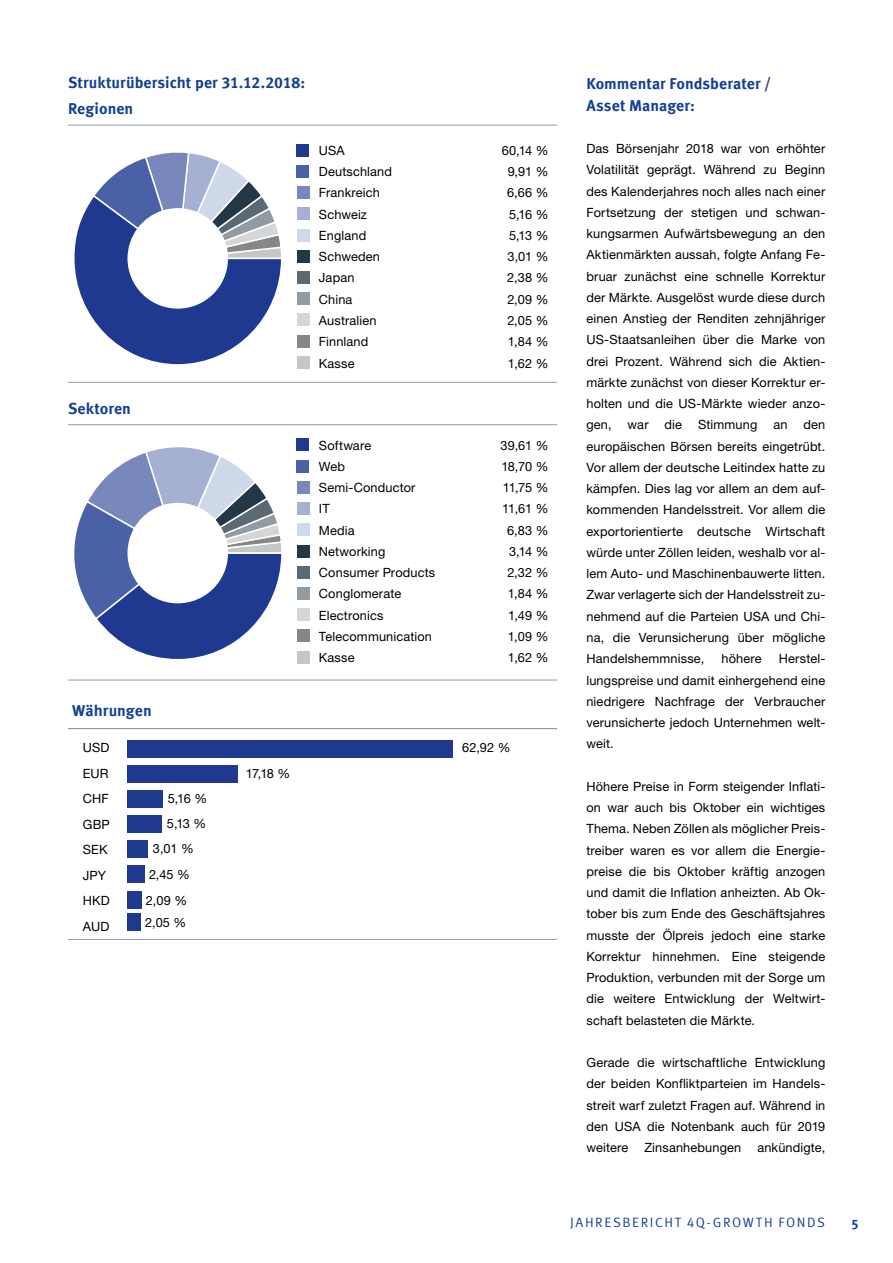
<style>
.page{position:relative;width:893px;height:1263px;background:#fff}
.page>*{position:absolute;margin:0;border:0;box-sizing:border-box;transform-origin:0 0}
.t1{font:700 15.75px/21.3px "Meta Offc Pro";color:#134094}
.t2{font:13.5px "Meta Offc Pro Norm";letter-spacing:.115em;color:#134094}
.t3{font:700 13.5px "Meta Offc Pro";color:#134094}
.t4{font:12.75px/21.3px "Helvetica Neue LTW1 G";letter-spacing:.01em;color:#000;text-align:justify}
</style>
<div class="page">
<div style="left:127px;top:740px;width:326px;height:17px;background:#1e398f"></div>
<hr style="left:68px;top:728px;width:489px;height:1px;background:#8b9eb1">
<hr style="left:68px;top:939px;width:489px;height:1px;background:#8b9eb1">
<div style="left:127px;top:865px;width:17px;height:17px;background:#1e398f"></div>
<div style="left:127px;top:840px;width:21px;height:17px;background:#1e398f"></div>
<div style="left:127px;top:815px;width:34px;height:17px;background:#1e398f"></div>
<div style="left:127px;top:790px;width:36px;height:17px;background:#1e398f"></div>
<div style="left:127px;top:765px;width:111px;height:17px;background:#1e398f"></div>
<div style="left:127px;top:914px;width:14px;height:17px;background:#1e398f"></div>
<div style="left:127px;top:892px;width:14px;height:17px;background:#1e398f"></div>
<hr style="left:68px;top:125px;width:489px;height:1px;background:#8b9eb1">
<hr style="left:68px;top:382px;width:489px;height:1px;background:#8b9eb1">
<div style="left:297px;top:144px;width:12px;height:12px;background:#1e398f"></div>
<div style="left:297px;top:165px;width:12px;height:13px;background:#4b61a5"></div>
<div style="left:297px;top:186px;width:12px;height:13px;background:#7888bc"></div>
<div style="left:297px;top:207px;width:12px;height:13px;background:#a5b0d2"></div>
<div style="left:297px;top:229px;width:12px;height:12px;background:#d0d9ea"></div>
<div style="left:297px;top:250px;width:12px;height:13px;background:#243746"></div>
<div style="left:297px;top:271px;width:12px;height:13px;background:#5b6974"></div>
<div style="left:297px;top:292px;width:12px;height:13px;background:#929ba2"></div>
<div style="left:297px;top:313px;width:12px;height:13px;background:#d3d7da"></div>
<div style="left:297px;top:356px;width:12px;height:13px;background:#c5c6c6"></div>
<div style="left:297px;top:335px;width:12px;height:12px;background:#878786"></div>
<svg style="left:74px;top:152px;width:207px;height:213px"></svg>
<hr style="left:68px;top:424px;width:489px;height:1px;background:#8b9eb1">
<hr style="left:68px;top:680px;width:489px;height:1px;background:#8b9eb1">
<div style="left:297px;top:439px;width:12px;height:12px;background:#1e398f"></div>
<div style="left:297px;top:460px;width:12px;height:12px;background:#4b61a5"></div>
<div style="left:297px;top:481px;width:12px;height:13px;background:#7888bc"></div>
<div style="left:297px;top:502px;width:12px;height:13px;background:#a5b0d2"></div>
<div style="left:297px;top:523px;width:12px;height:13px;background:#d0d9ea"></div>
<div style="left:297px;top:545px;width:12px;height:12px;background:#243746"></div>
<div style="left:297px;top:566px;width:12px;height:13px;background:#5b6974"></div>
<div style="left:297px;top:587px;width:12px;height:13px;background:#929ba2"></div>
<div style="left:297px;top:608px;width:12px;height:13px;background:#d3d7da"></div>
<div style="left:297px;top:651px;width:12px;height:12px;background:#c5c6c6"></div>
<div style="left:297px;top:629px;width:12px;height:13px;background:#878786"></div>
<svg style="left:74px;top:447px;width:208px;height:212px"></svg>
<p class="t1" style="left:68px;top:71px;width:239px">Strukturübersicht per 31.12.2018:</p>
<p class="t1" style="left:68px;top:97px;width:67px">Regionen</p>
<p class="t1" style="left:68px;top:397px;width:64px">Sektoren</p>
<p class="t4" style="left:319px;top:140px;width:27px">USA</p>
<p class="t4" style="left:502px;top:140px;width:48px">60,14 %</p>
<p class="t4" style="left:319px;top:161px;width:75px">Deutschland</p>
<p class="t4" style="left:508px;top:161px;width:42px">9,91 %</p>
<p class="t4" style="left:319px;top:182px;width:63px">Frankreich</p>
<p class="t4" style="left:507px;top:182px;width:43px">6,66 %</p>
<p class="t4" style="left:319px;top:203px;width:50px">Schweiz</p>
<p class="t4" style="left:509px;top:203px;width:41px">5,16 %</p>
<p class="t4" style="left:319px;top:225px;width:49px">England</p>
<p class="t4" style="left:509px;top:225px;width:41px">5,13 %</p>
<p class="t4" style="left:319px;top:246px;width:63px">Schweden</p>
<p class="t4" style="left:508px;top:246px;width:42px">3,01 %</p>
<p class="t4" style="left:319px;top:267px;width:37px">Japan</p>
<p class="t4" style="left:507px;top:267px;width:43px">2,38 %</p>
<p class="t4" style="left:319px;top:288px;width:35px">China</p>
<p class="t4" style="left:507px;top:288px;width:43px">2,09 %</p>
<p class="t4" style="left:319px;top:310px;width:59px">Australien</p>
<p class="t4" style="left:507px;top:310px;width:43px">2,05 %</p>
<p class="t4" style="left:319px;top:331px;width:51px">Finnland</p>
<p class="t4" style="left:508px;top:331px;width:42px">1,84 %</p>
<p class="t4" style="left:319px;top:352px;width:37px">Kasse</p>
<p class="t4" style="left:508px;top:352px;width:42px">1,62 %</p>
<p class="t4" style="left:319px;top:434px;width:54px">Software</p>
<p class="t4" style="left:500px;top:434px;width:49px">39,61 %</p>
<p class="t4" style="left:319px;top:456px;width:28px">Web</p>
<p class="t4" style="left:501px;top:456px;width:49px">18,70 %</p>
<p class="t4" style="left:319px;top:477px;width:98px">Semi-Conductor</p>
<p class="t4" style="left:503px;top:477px;width:47px">11,75 %</p>
<p class="t4" style="left:319px;top:498px;width:12px">IT</p>
<p class="t4" style="left:502px;top:498px;width:48px">11,61 %</p>
<p class="t4" style="left:319px;top:519px;width:37px">Media</p>
<p class="t4" style="left:507px;top:519px;width:43px">6,83 %</p>
<p class="t4" style="left:319px;top:541px;width:68px">Networking</p>
<p class="t4" style="left:509px;top:541px;width:41px">3,14 %</p>
<p class="t4" style="left:319px;top:562px;width:118px">Consumer Products</p>
<p class="t4" style="left:507px;top:562px;width:43px">2,32 %</p>
<p class="t4" style="left:319px;top:583px;width:84px">Conglomerate</p>
<p class="t4" style="left:508px;top:583px;width:42px">1,84 %</p>
<p class="t4" style="left:319px;top:604px;width:66px">Electronics</p>
<p class="t4" style="left:508px;top:604px;width:42px">1,49 %</p>
<p class="t4" style="left:319px;top:626px;width:115px">Telecommunication</p>
<p class="t4" style="left:508px;top:626px;width:42px">1,09 %</p>
<p class="t4" style="left:319px;top:647px;width:37px">Kasse</p>
<p class="t4" style="left:508px;top:647px;width:42px">1,62 %</p>
<p class="t1" style="left:72px;top:699px;width:81px">Währungen</p>
<p class="t4" style="left:83px;top:735px;width:28px;line-height:25.5px;text-align:left">USD<br>EUR<br>CHF<br>GBP<br>SEK<br>JPY<br>HKD<br>AUD</p>
<p class="t4" style="left:168px;top:788px;width:41px">5,16 %</p>
<p class="t4" style="left:167px;top:813px;width:41px">5,13 %</p>
<p class="t4" style="left:149px;top:836px;width:46px;line-height:25.3px;text-align:center">3,01 %<br>2,45 %</p>
<p class="t4" style="left:145px;top:890px;width:43px;line-height:21.8px">2,09 %<br>2,05 %</p>
<p class="t4" style="left:246px;top:763px;width:46px">17,18 %</p>
<p class="t4" style="left:462px;top:737px;width:50px">62,92 %</p>
<p class="t1" style="left:586px;top:72px;width:186px">Kommentar Fondsberater /<br>Asset Manager:</p>
<p class="t4" style="left:586px;top:138px;width:240px">Das Börsenjahr 2018 war von erhöhter Volatilität geprägt. Während zu Beginn des Kalenderjahres noch alles nach einer Fortsetzung der stetigen und schwan&shy;kungsarmen Aufwärtsbewegung an den Aktienmärkten aussah, folgte Anfang Fe&shy;bruar zunächst eine schnelle Korrektur der Märkte. Ausgelöst wurde diese durch einen Anstieg der Renditen zehnjähriger US-Staatsanleihen über die Marke von drei Prozent. Während sich die Aktien&shy;märkte zunächst von dieser Korrektur er&shy;holten und die US-Märkte wieder anzo&shy;gen,</p>
<p class="t4" style="left:628px;top:414px;width:22px">war</p>
<p class="t4" style="left:665px;top:414px;width:19px">die</p>
<p class="t4" style="left:698px;top:414px;width:61px">Stimmung</p>
<p class="t4" style="left:773px;top:414px;width:16px">an</p>
<p class="t4" style="left:586px;top:414px;width:240px;text-indent:217px">den europäischen Börsen bereits eingetrübt.<br>Vor allem der deutsche Leitindex hatte zu kämpfen. Dies lag vor allem an dem auf&shy;kommenden Handelsstreit. Vor allem die exportorientierte deutsche Wirtschaft würde unter Zöllen leiden, weshalb vor al&shy;lem Auto- und Maschinenbauwerte litten.<br>Zwar verlagerte sich der Handelsstreit zu&shy;nehmend auf die Parteien USA und Chi&shy;na, die Verunsicherung über mögliche Handelshemmnisse,</p>
<p class="t4" style="left:586px;top:648px;width:240px;text-indent:192px">Herstel&shy;lungspreise und damit einhergehend eine niedrigere Nachfrage der Verbraucher verunsicherte jedoch Unternehmen welt&shy;weit.</p>
<p class="t4" style="left:586px;top:775px;width:240px">Höhere Preise in Form steigender Inflati&shy;on war auch bis Oktober ein wichtiges Thema. Neben Zöllen als möglicher Preis&shy;treiber waren es vor allem die Energie&shy;preise die bis Oktober kräftig anzogen und damit die Inflation anheizten. Ab Ok&shy;tober bis zum Ende des Geschäftsjahres musste der Ölpreis jedoch eine starke Korrektur hinnehmen. Eine steigende Produktion, verbunden mit der Sorge um die weitere Entwicklung der Weltwirt&shy;schaft belasteten die Märkte.</p>
<p class="t4" style="left:586px;top:1052px;width:240px">Gerade die wirtschaftliche Entwicklung der beiden Konfliktparteien im Handels&shy;streit warf zuletzt Fragen auf. Während in den USA die Notenbank auch für 2019 weitere</p>
<p class="t4" style="left:721px;top:648px;width:42px">höhere</p>
<p class="t4" style="left:644px;top:1137px;width:98px">Zinsanhebungen</p>
<p class="t4" style="left:757px;top:1137px;width:69px">ankündigte,</p>
<p class="t2" style="left:570px;top:1211px;width:256px">JAHRESBERICHT 4Q-GROWTH FONDS</p>
<p class="t3" style="left:851px;top:1214px;width:9px">5</p>
</div>
